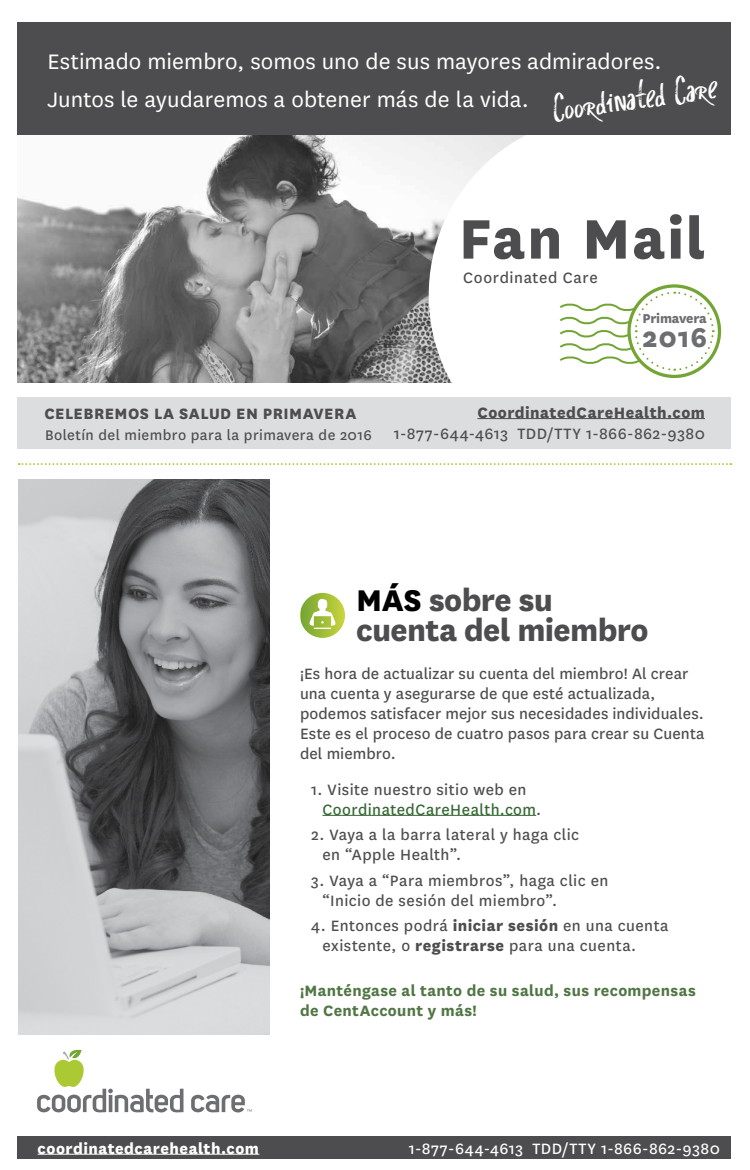
<style>
.page{position:relative;width:750px;height:1170px;background:#fff}
.page>*{position:absolute;margin:0;border:0;box-sizing:border-box;transform-origin:0 0}
.t1{font:800 65px "National";letter-spacing:.025em;color:#4d4d4f}
.t2{font:37.5px "vtks Rascunho Errado";color:#fff;scale:.86 1}
.head{font:800 35px/30px "National";letter-spacing:-.015em;color:#4d4d4f}
.t3{font:800 31.75px "National";color:#6d6e71}
.t4{font:24.5px/37.5px "National";letter-spacing:.005em;color:#fff}
.bullets{font:17.5px/20px "National";letter-spacing:.025em;color:#4d4d4f}
.body{font:17.5px/20px "National";letter-spacing:.005em;color:#4d4d4f}
.text_head{font:700 17.5px/20px "National";letter-spacing:.02em;color:#507644}
.t5{font:800 17.5px "National";letter-spacing:.025em;color:#4d4d4f}
.t6{font:17.5px "National";letter-spacing:.025em;color:#fff}
.body-2{font:17.5px "National";letter-spacing:.025em;color:#4d4d4f}
.t7{font:800 17.5px "National";letter-spacing:.025em;color:#fff}
.body-3{font:17.5px "National";letter-spacing:.035em;color:#4d4d4f}
.t8{font:16.25px "National";letter-spacing:.025em;color:#4d4d4f}
.t9{font:800 15px "National";letter-spacing:-.015em;color:#6d6e71}
.s1{color:#000}
.s2{color:#346732}
.s3{font-weight:800}
</style>
<div class="page">
<img style="left:18px;top:135px;width:411px;height:247px">
<svg style="left:429px;top:135px;width:304px;height:330px"></svg>
<svg style="left:557px;top:291px;width:158px;height:81px"></svg>
<div style="left:627px;top:284px;width:94px;height:94px;border:3px solid #73a534;border-radius:50%"></div>
<div style="left:18px;top:1136px;width:713px;height:23px;background:#4d4d4f"></div>
<hr style="left:38px;top:1154px;width:221px;height:1px;background:#fff">
<div style="left:18px;top:398px;width:713px;height:51px;background:#dcddde"></div>
<svg style="left:19px;top:463px;width:712px;height:2px"></svg>
<hr style="left:477px;top:418px;width:228px;height:1px;background:#4d4d4f">
<div style="left:18px;top:22px;width:713px;height:113px;background:#4d4d4f"></div>
<svg style="left:191px;top:1095px;width:61px;height:18px"></svg>
<svg style="left:37px;top:1049px;width:147px;height:64px"></svg>
<img style="left:18px;top:479px;width:252px;height:556px">
<hr style="left:322px;top:815px;width:214px;height:1px;background:#346732">
<svg style="left:300px;top:593px;width:45px;height:45px"></svg>
<svg style="left:309px;top:598px;width:27px;height:31px"></svg>
<p class="t4" style="left:48px;top:42px;width:616px">Estimado miembro, somos uno de sus mayores admiradores.<br>Juntos le ayudaremos a obtener más de la vida.</p>
<p class="t2" style="left:549px;top:86px;width:195px;rotate:-8deg">Coordinated Care</p>
<p class="t1" style="left:459px;top:192px;width:248px">Fan Mail</p>
<p class="body-3" style="left:463px;top:266px;width:136px">Coordinated Care</p>
<p class="t9" style="left:643px;top:308px;width:66px">Primavera</p>
<p class="t3" style="left:642px;top:314px;width:67px">2016</p>
<p class="t5" style="left:44px;top:401px;width:313px">CELEBREMOS LA SALUD EN PRIMAVERA</p>
<p class="t8" style="left:45px;top:424px;width:328px">Boletín del miembro para la primavera de 2016</p>
<p class="t5" style="left:477px;top:400px;width:229px">CoordinatedCareHealth.com</p>
<p class="body-2" style="left:394px;top:422px;width:313px">1-877-644-4613 TDD/TTY 1-866-862-9380</p>
<h1 class="head" style="left:356px;top:583px;width:294px"><span class="s1">MÁS</span> sobre su cuenta del miembro</h1>
<p class="body" style="left:300px;top:662px;width:406px">¡Es hora de actualizar su cuenta del miembro! Al crear una cuenta y asegurarse de que esté actualizada, podemos satisfacer mejor sus necesidades individuales.<br>Este es el proceso de cuatro pasos para crear su Cuenta del miembro.</p>
<p class="bullets" style="left:322px;top:779px;width:220px;text-indent:-11px">1. Visite nuestro sitio web en<br><span class="s2">CoordinatedCareHealth.com</span>.</p>
<p class="bullets" style="left:322px;top:824px;width:258px;text-indent:-11px">2. Vaya a la barra lateral y haga clic en “Apple Health”.</p>
<p class="bullets" style="left:322px;top:869px;width:287px;text-indent:-11px">3. Vaya a “Para miembros”, haga clic en “Inicio de sesión del miembro”.</p>
<p class="bullets" style="left:322px;top:915px;width:348px;text-indent:-11px">4. Entonces podrá <span class="s3">iniciar sesión</span> en una cuenta existente, o <span class="s3">registrarse</span> para una cuenta.</p>
<p class="text_head" style="left:300px;top:980px;width:397px">¡Manténgase al tanto de su salud, sus recompensas de CentAccount y más!</p>
<p class="t7" style="left:38px;top:1136px;width:223px">coordinatedcarehealth.com</p>
<p class="t6" style="left:409px;top:1137px;width:313px">1-877-644-4613 TDD/TTY 1-866-862-9380</p>
</div>
